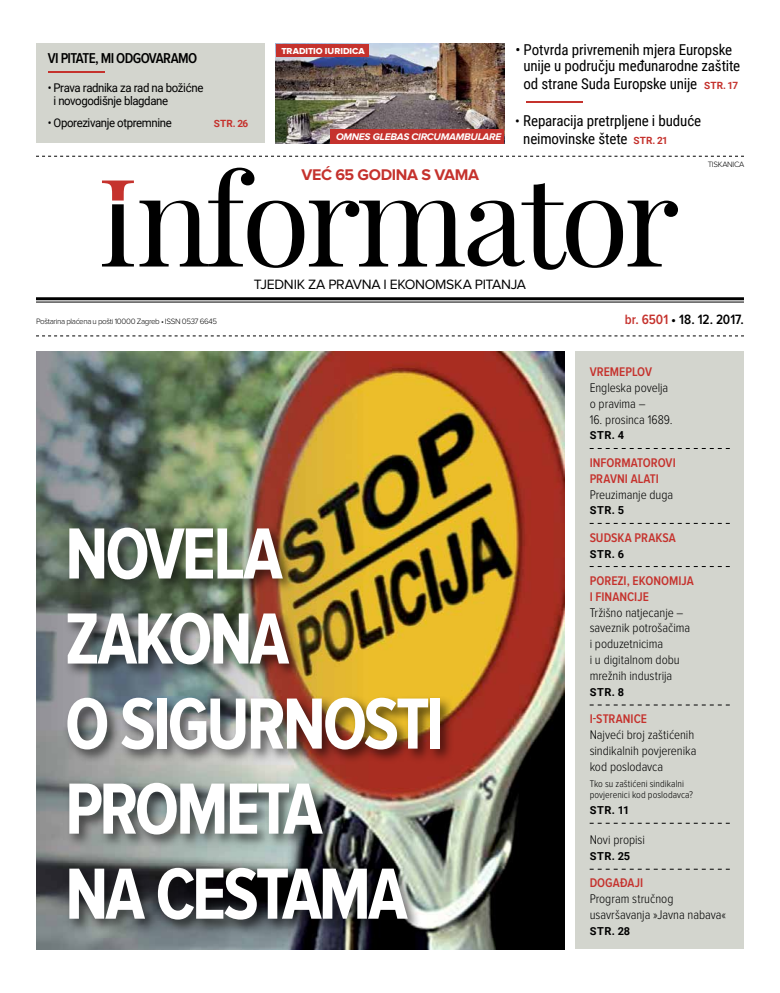
<style>
.page{position:relative;width:780px;height:993px;background:#fff}
.page>*{position:absolute;margin:0;border:0;box-sizing:border-box;transform-origin:0 0}
.t1{font:700 75px/85px "Proxima Nova Cond";letter-spacing:-.04em;color:#fff;scale:.95 1}
.t2{font:700 16px "Proxima Nova";letter-spacing:-.025em;color:#c5322d}
.t3{font:15px/16px "Roboto Condensed";letter-spacing:-.01em;color:#000;text-align:center}
.t4{font:600 14.8px "Proxima Nova Cond";letter-spacing:-.04em;color:#000}
.t5{font:14px "Proxima Nova";letter-spacing:-.02em;color:#000}
.t6{font:600 14px "Proxima Nova Cond";letter-spacing:-.005em;color:#000}
.t7{font:300 13px/15.9px "Proxima Nova Cond";letter-spacing:-.005em;color:#000}
.t8{font:600 13px/15.9px "Proxima Nova Cond";color:#c5322d}
.t9{font:12px/12.9px "Roboto";letter-spacing:-.035em;color:#000;scale:.95 1}
.t10{font:700 11px "Roboto";letter-spacing:.04em;color:#000}
.t11{font:300 10px/10.9px "Proxima Nova Cond";letter-spacing:.005em;color:#000}
.t12{font:italic 700 10px "Proxima Nova";letter-spacing:-.02em;color:#fff}
.t13{font:700 10px "Roboto";color:#c5322d}
.t14{font:9px "Proxima Nova Extrabld";letter-spacing:.005em;color:#fff}
.t15{font:300 8px "Proxima Nova";letter-spacing:-.04em;color:#000}
.s1{font-family:"Roboto";font-weight:700;font-size:10px;color:#c5322d}
.s2{font-size:14px}
.s3{color:#c5322d}
</style>
<div class="page">
<img style="left:36px;top:351px;width:528px;height:597px">
<img style="left:276px;top:44px;width:228px;height:99px">
<svg style="left:36px;top:156px;width:708px;height:1px"></svg>
<svg style="left:36px;top:335px;width:708px;height:1px"></svg>
<div style="left:575px;top:351px;width:169px;height:597px;background:#d3d5ce"></div>
<svg style="left:589px;top:448px;width:140px;height:1px"></svg>
<svg style="left:590px;top:522px;width:139px;height:1px"></svg>
<svg style="left:589px;top:566px;width:140px;height:1px"></svg>
<svg style="left:589px;top:704px;width:140px;height:1px"></svg>
<svg style="left:589px;top:822px;width:140px;height:1px"></svg>
<svg style="left:589px;top:868px;width:140px;height:1px"></svg>
<hr style="left:36px;top:297px;width:708px;height:3px;background:#000">
<hr style="left:36px;top:301px;width:708px;height:1px;background:#000">
<svg style="left:102px;top:167px;width:576px;height:103px"></svg>
<div style="left:36px;top:44px;width:229px;height:99px;background:#d3d5ce"></div>
<div style="left:276px;top:44px;width:93px;height:12px;background:#c5322d"></div>
<div style="left:330px;top:129px;width:174px;height:14px;background:#c5322d"></div>
<hr style="left:48px;top:71px;width:56px;height:1px;background:#c5322d">
<hr style="left:526px;top:101px;width:56px;height:1px;background:#c5322d">
<div style="left:63px;top:524px;width:391px;height:410px;background:#000;opacity:.6"></div>
<p class="t3" style="left:515px;top:41px;width:226px">• Potvrda privremenih mjera Europske unije u području međunarodne zaštite</p>
<p class="t3" style="left:523px;top:75px;width:216px">od strane Suda Europske unije <span class="s1">STR. 17</span></p>
<p class="t14" style="left:281px;top:46px;width:85px">TRADITIO IURIDICA</p>
<p class="t4" style="left:48px;top:51px;width:151px">VI PITATE, MI ODGOVARAMO</p>
<p class="t9" style="left:53px;top:81px;width:159px;text-indent:-6px">• Prava radnika za rad na božićne i novogodišnje blagdane</p>
<p class="t9" style="left:48px;top:115px;width:132px">• Oporezivanje otpremnine</p>
<p class="t13" style="left:214px;top:116px;width:36px">STR. 26</p>
<p class="t3" style="left:523px;top:111px;width:179px;line-height:18px;text-align:left;text-indent:-8px"><span class="s2">•</span> Reparacija pretrpljene i buduće neimovinske štete <span class="s1">STR. 21</span></p>
<p class="t12" style="left:336px;top:132px;width:167px">OMNES GLEBAS CIRCUMAMBULARE</p>
<p class="t2" style="left:301px;top:167px;width:179px">VEĆ 65 GODINA S VAMA</p>
<p class="t15" style="left:36px;top:317px;width:182px">Poštarina plaćena u pošti 10000 Zagreb • ISSN 0537 6645</p>
<p class="t5" style="left:254px;top:278px;width:273px">TJEDNIK ZA PRAVNA I EKONOMSKA PITANJA</p>
<h1 class="t1" style="left:65px;top:513px;width:400px">NOVELA<br>ZAKONA<br>O SIGURNOSTI<br>PROMETA<br>NA CESTAMA</h1>
<p class="t15" style="left:707px;top:161px;width:38px">TISKANICA</p>
<p class="t6" style="left:624px;top:312px;width:121px"><span class="s3">br. 6501</span> • 18. 12. 2017.</p>
<p class="t8" style="left:589px;top:364px;width:64px">VREMEPLOV</p>
<p class="t7" style="left:589px;top:380px;width:80px">Engleska povelja o pravima –</p>
<p class="t7" style="left:589px;top:412px;width:84px">16. prosinca 1689.</p>
<p class="t10" style="left:590px;top:427px;width:36px">STR. 4</p>
<p class="t8" style="left:589px;top:455px;width:88px">INFORMATOROVI<br>PRAVNI ALATI</p>
<p class="t7" style="left:589px;top:486px;width:85px">Preuzimanje duga</p>
<p class="t10" style="left:590px;top:502px;width:36px">STR. 5</p>
<p class="t8" style="left:589px;top:529px;width:88px">SUDSKA PRAKSA</p>
<p class="t10" style="left:590px;top:545px;width:36px">STR. 6</p>
<p class="t8" style="left:589px;top:573px;width:105px">POREZI, EKONOMIJA<br>I FINANCIJE</p>
<p class="t7" style="left:589px;top:604px;width:102px">Tržišno natjecanje – saveznik potrošačima i poduzetnicima<br>i u digitalnom dobu mrežnih industrija</p>
<p class="t10" style="left:590px;top:684px;width:36px">STR. 8</p>
<p class="t8" style="left:589px;top:711px;width:59px">I-STRANICE</p>
<p class="t7" style="left:589px;top:727px;width:108px">Najveći broj zaštićenih sindikalnih povjerenika kod poslodavca</p>
<p class="t11" style="left:589px;top:778px;width:105px">Tko su zaštićeni sindikalni povjerenici kod poslodavca?</p>
<p class="t10" style="left:590px;top:802px;width:41px">STR. 11</p>
<p class="t7" style="left:589px;top:832px;width:57px">Novi propisi</p>
<p class="t10" style="left:590px;top:848px;width:42px">STR. 25</p>
<p class="t8" style="left:589px;top:875px;width:55px">DOGAĐAJI</p>
<p class="t7" style="left:589px;top:891px;width:138px">Program stručnog usavršavanja »Javna nabava«</p>
<p class="t10" style="left:590px;top:923px;width:42px">STR. 28</p>
</div>
